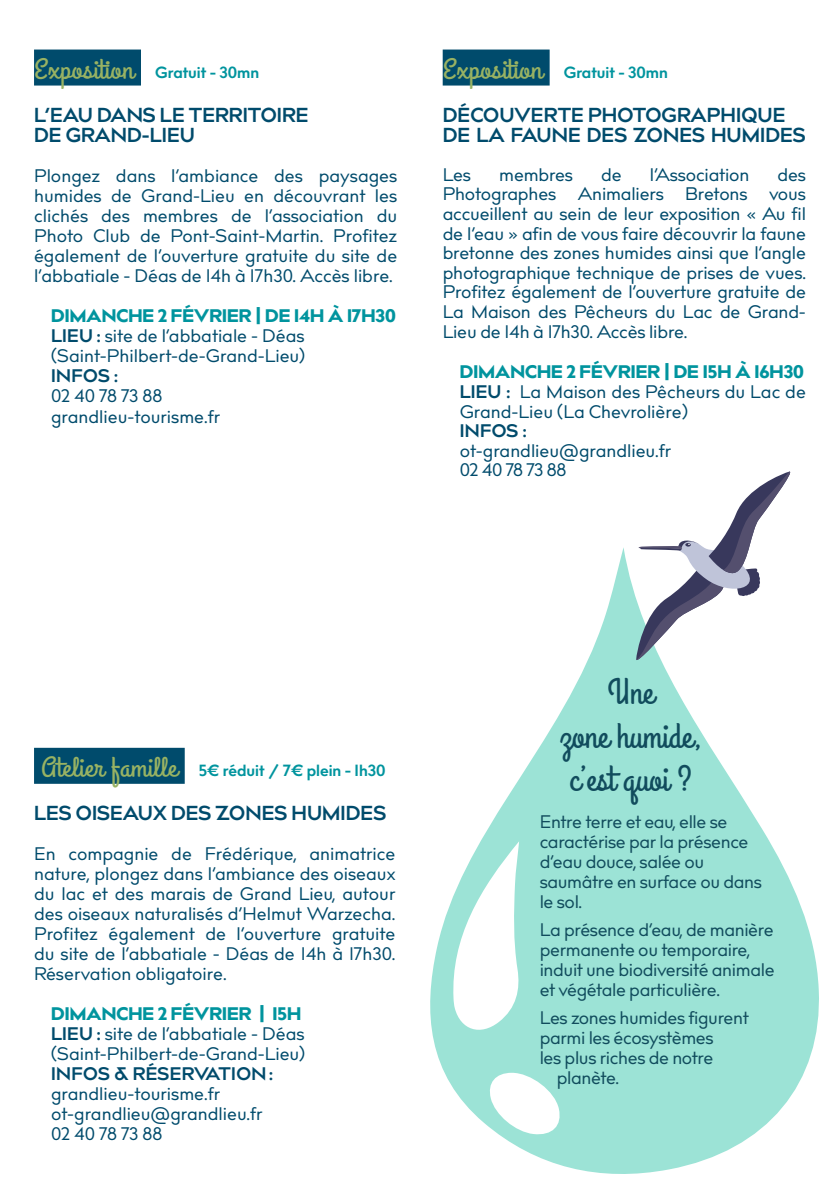
<style>
.page{position:relative;width:840px;height:1191px;background:#fff}
.page>*{position:absolute;margin:0;border:0;box-sizing:border-box;transform-origin:0 0}
.t1{font:36px "Grand Hotel";color:#114c5d}
.t2{font:700 20px "billcorporatemedium";letter-spacing:.005em;color:#004b6c}
.t3{font:18px/20px "billcorporatemedium";color:#004b6c;text-align:justify}
.t4{font:18px/20px "billcorporatemedium";letter-spacing:-.02em;color:#114c5d}
.t5{font:18px "billcorporatemedium super";letter-spacing:.01em;color:#00949e}
.t6{font:700 18px "billcorporatemedium";letter-spacing:.02em;color:#004b6c}
.t7{font:700 16px "billcorporatemedium";color:#00949e}
.s1{font-family:"Grand Hotel";font-weight:400;font-size:28px;color:#98b263}
.s2{font-weight:700}
</style>
<div class="page">
<svg style="left:430px;top:547px;width:389px;height:627px;fill:#9ce3d6"></svg>
<svg style="left:450px;top:841px;width:70px;height:195px"></svg>
<svg style="left:487px;top:1072px;width:75px;height:64px"></svg>
<div style="left:34px;top:50px;width:107px;height:36px;background:#004b6c"></div>
<div style="left:442px;top:50px;width:107px;height:36px;background:#004b6c"></div>
<svg style="left:635px;top:471px;width:160px;height:195px"></svg>
<div style="left:34px;top:748px;width:151px;height:36px;background:#004b6c"></div>
<p class="t7" style="left:34px;top:61px;width:227px"><span class="s1">Exposition</span> Gratuit - 30mn</p>
<p class="t2" style="left:34px;top:100px;width:276px">L’EAU DANS LE TERRITOIRE</p>
<p class="t2" style="left:34px;top:120px;width:162px">DE GRAND-LIEU</p>
<p class="t3" style="left:34px;top:166px;width:364px">Plongez dans l’ambiance des paysages humides de Grand-Lieu en découvrant les clichés des membres de l’association du Photo Club de Pont-Saint-Martin. Profitez également de l’ouverture gratuite du site de l’abbatiale - Déas de 14h à 17h30. Accès libre.</p>
<p class="t5" style="left:51px;top:302px;width:346px">DIMANCHE 2 FÉVRIER | DE 14H À 17H30</p>
<p class="t3" style="left:51px;top:326px;width:255px"><span class="s2">LIEU :</span> site de l’abbatiale - Déas</p>
<p class="t3" style="left:51px;top:346px;width:255px">(Saint-Philbert-de-Grand-Lieu)</p>
<p class="t6" style="left:51px;top:362px;width:68px">INFOS :</p>
<p class="t3" style="left:51px;top:386px;width:113px">02 40 78 73 88</p>
<p class="t3" style="left:51px;top:407px;width:171px">grandlieu-tourisme.fr</p>
<p class="t7" style="left:442px;top:61px;width:227px"><span class="s1">Exposition</span> Gratuit - 30mn</p>
<p class="t2" style="left:442px;top:100px;width:344px">DÉCOUVERTE PHOTOGRAPHIQUE</p>
<p class="t2" style="left:442px;top:120px;width:364px">DE LA FAUNE DES ZONES HUMIDES</p>
<p class="t3" style="left:442px;top:165px;width:30px">Les</p>
<p class="t3" style="left:499px;top:165px;width:75px">membres</p>
<p class="t3" style="left:601px;top:165px;width:22px">de</p>
<p class="t3" style="left:649px;top:165px;width:101px">l’Association</p>
<p class="t3" style="left:442px;top:165px;width:364px;text-indent:334px">des Photographes Animaliers Bretons vous accueillent au sein de leur exposition « Au fil de l’eau » afin de vous faire découvrir la faune bretonne des zones humides ainsi que l’angle photographique technique de prises de vues.<br>Profitez également de l’ouverture gratuite de La Maison des Pêcheurs du Lac de Grand-Lieu de 14h à 17h30. Accès libre.</p>
<p class="t5" style="left:459px;top:358px;width:345px">DIMANCHE 2 FÉVRIER | DE 15H À 16H30</p>
<p class="t3" style="left:459px;top:382px;width:347px"><span class="s2">LIEU :</span> La Maison des Pêcheurs du Lac de<br>Grand-Lieu (La Chevrolière)</p>
<p class="t6" style="left:459px;top:418px;width:68px">INFOS :</p>
<p class="t3" style="left:459px;top:441px;width:213px">ot-grandlieu@grandlieu.fr</p>
<p class="t3" style="left:459px;top:461px;width:108px">02 40 78 73 88</p>
<p class="t7" style="left:41px;top:759px;width:346px"><span class="s1">Atelier famille</span> 5€ réduit / 7€ plein - 1h30</p>
<p class="t2" style="left:34px;top:798px;width:353px">LES OISEAUX DES ZONES HUMIDES</p>
<p class="t3" style="left:34px;top:844px;width:362px">En compagnie de Frédérique, animatrice nature, plongez dans l’ambiance des oiseaux du lac et des marais de Grand Lieu, autour des oiseaux naturalisés d’Helmut Warzecha.<br>Profitez également de l’ouverture gratuite du site de l’abbatiale - Déas de 14h à 17h30.<br>Réservation obligatoire.</p>
<p class="t5" style="left:51px;top:1000px;width:251px">DIMANCHE 2 FÉVRIER | 15H</p>
<p class="t3" style="left:51px;top:1024px;width:255px"><span class="s2">LIEU :</span> site de l’abbatiale - Déas</p>
<p class="t3" style="left:51px;top:1044px;width:255px">(Saint-Philbert-de-Grand-Lieu)</p>
<p class="t6" style="left:51px;top:1060px;width:223px">INFOS &amp; RÉSERVATION :</p>
<p class="t3" style="left:51px;top:1084px;width:171px">grandlieu-tourisme.fr</p>
<p class="t3" style="left:51px;top:1104px;width:213px">ot-grandlieu@grandlieu.fr</p>
<p class="t3" style="left:51px;top:1124px;width:113px">02 40 78 73 88</p>
<p class="t1" style="left:607px;top:669px;width:47px">Une</p>
<p class="t1" style="left:558px;top:712px;width:145px">zone humide,</p>
<p class="t1" style="left:569px;top:755px;width:124px">c’est quoi ?</p>
<p class="t4" style="left:539px;top:812px;width:224px">Entre terre et eau, elle se caractérise par la présence d’eau douce, salée ou saumâtre en surface ou dans le sol.</p>
<p class="t4" style="left:539px;top:920px;width:236px">La présence d’eau, de manière permanente ou temporaire, induit une biodiversité animale et végétale particulière.</p>
<p class="t4" style="left:539px;top:1008px;width:210px">Les zones humides figurent parmi les écosystèmes</p>
<p class="t4" style="left:539px;top:1048px;width:175px">les plus riches de notre</p>
<p class="t4" style="left:556px;top:1068px;width:64px">planète.</p>
</div>
